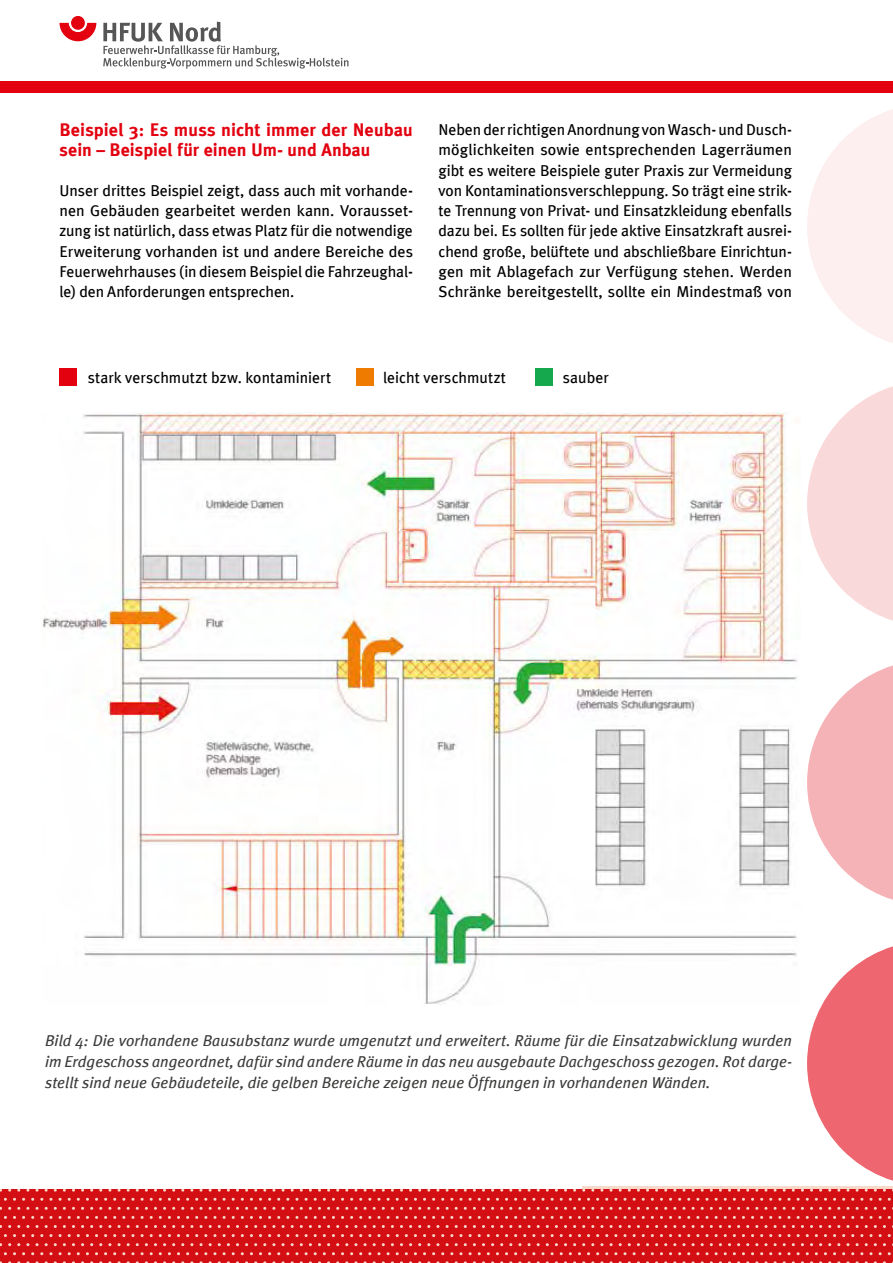
<style>
.page{position:relative;width:893px;height:1263px;background:#fff}
.page>*{position:absolute;margin:0;border:0;box-sizing:border-box;transform-origin:0 0}
.t1{font:700 18px/19.5px "Meta Plus";letter-spacing:.005em;color:#e3000f}
.t2{font:15.75px/20.2px "Meta Plus";color:#000;text-align:justify}
.t3{font:italic 15.75px/21px "Meta Plus";letter-spacing:.005em;color:#3b3b3a;text-align:justify}
</style>
<div class="page">
<div style="left:0;top:0;width:893px;height:92px;background:#e3000f"></div>
<div style="left:0;top:1189px;width:893px;height:74px;background:#d40f14"></div>
<svg style="left:0;top:1207px;width:893px;height:3px"></svg>
<svg style="left:0;top:1225px;width:893px;height:3px"></svg>
<svg style="left:0;top:1243px;width:893px;height:3px"></svg>
<svg style="left:0;top:1261px;width:893px;height:2px"></svg>
<svg style="left:3px;top:1252px;width:888px;height:3px"></svg>
<svg style="left:3px;top:1234px;width:888px;height:3px"></svg>
<svg style="left:3px;top:1216px;width:888px;height:3px"></svg>
<svg style="left:3px;top:1198px;width:888px;height:3px"></svg>
<div style="left:0;top:0;width:893px;height:80px;background:#fff"></div>
<svg style="left:60px;top:23px;width:36px;height:18px"></svg>
<div style="left:71px;top:16px;width:14px;height:14px;background:#e3000f;border-radius:50%"></div>
<svg style="left:103px;top:22px;width:245px;height:47px"></svg>
<svg style="left:1px;top:946px;width:892px;height:246px"></svg>
<svg style="left:807px;top:665px;width:86px;height:235px"></svg>
<svg style="left:807px;top:386px;width:86px;height:235px"></svg>
<svg style="left:807px;top:109px;width:86px;height:234px"></svg>
<div style="left:60px;top:369px;width:17px;height:17px;background:#e3000f"></div>
<div style="left:356px;top:369px;width:17px;height:17px;background:#ef7c00"></div>
<div style="left:536px;top:369px;width:17px;height:17px;background:#16a84d"></div>
<img style="left:43px;top:412px;width:757px;height:593px">
<p class="t1" style="left:60px;top:120px;width:355px">Beispiel 3: Es muss nicht immer der Neubau sein – Beispiel für einen Um- und Anbau</p>
<p class="t2" style="left:60px;top:180px;width:355px">Unser drittes Beispiel zeigt, dass auch mit vorhande&shy;nen Gebäuden gearbeitet werden kann. Vorausset&shy;zung ist natürlich, dass etwas Platz für die notwendige Erweiterung vorhanden ist und andere Bereiche des Feuerwehrhauses (in diesem Beispiel die Fahrzeughal&shy;le) den Anforderungen entsprechen.</p>
<p class="t2" style="left:438px;top:119px;width:355px">Neben der richtigen Anordnung von Wasch- und Dusch&shy;möglichkeiten sowie entsprechenden Lagerräumen gibt es weitere Beispiele guter Praxis zur Vermeidung von Kontaminationsverschleppung. So trägt eine strik&shy;te Trennung von Privat- und Einsatzkleidung ebenfalls dazu bei. Es sollten für jede aktive Einsatzkraft ausrei&shy;chend große, belüftete und abschließbare Einrichtun&shy;gen mit Ablagefach zur Verfügung stehen. Werden Schränke bereitgestellt, sollte ein Mindestmaß von</p>
<p class="t2" style="left:88px;top:367px;width:245px">stark verschmutzt bzw. kontaminiert</p>
<p class="t2" style="left:383px;top:367px;width:124px">leicht verschmutzt</p>
<p class="t2" style="left:563px;top:367px;width:47px">sauber</p>
<p class="t3" style="left:45px;top:1029px;width:748px">Bild 4: Die vorhandene Bausubstanz wurde umgenutzt und erweitert. Räume für die Einsatzabwicklung wurden im Erdgeschoss angeordnet, dafür sind andere Räume in das neu ausgebaute Dachgeschoss gezogen. Rot darge&shy;stellt sind neue Gebäudeteile, die gelben Bereiche zeigen neue Öffnungen in vorhandenen Wänden.</p>
</div>
